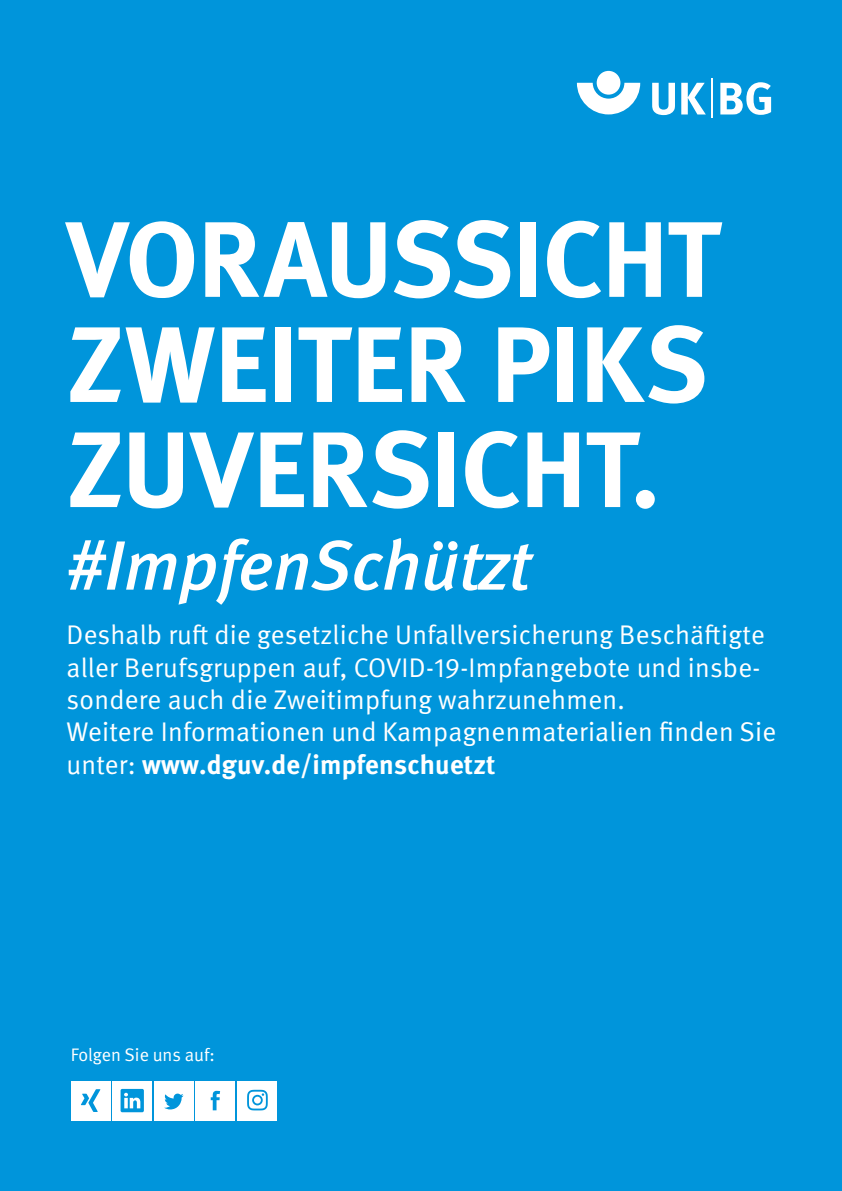
<style>
.page{position:relative;width:842px;height:1191px;background:#0095db}
.page>*{position:absolute;margin:0;border:0;box-sizing:border-box;transform-origin:0 0}
.t1{font:700 107.2px/105.1px "DGUV Meta";letter-spacing:-.005em;color:#fff;text-align:justify}
.t2{font:italic 500 69.7px "DGUV Meta";color:#fff}
.t3{font:27px/32.4px "DGUV Meta";letter-spacing:.01em;color:#fff}
.t4{font:18.2px "DGUV Meta";color:#fff}
.s1{font-weight:700}
</style>
<div class="page">
<div style="left:196px;top:1081px;width:39px;height:39px;background:#fff"></div>
<svg style="left:211px;top:1090px;width:9px;height:20px"></svg>
<div style="left:154px;top:1081px;width:39px;height:39px;background:#fff"></div>
<svg style="left:164px;top:1093px;width:20px;height:16px"></svg>
<div style="left:237px;top:1081px;width:40px;height:39px;background:#fff"></div>
<svg style="left:247px;top:1089px;width:21px;height:21px"></svg>
<div style="left:71px;top:1081px;width:39px;height:39px;background:#fff"></div>
<svg style="left:81px;top:1089px;width:19px;height:23px"></svg>
<div style="left:113px;top:1081px;width:39px;height:39px;background:#fff"></div>
<div style="left:121px;top:1089px;width:23px;height:23px;background:#0095db;border-radius:2px"></div>
<svg style="left:124px;top:1092px;width:16px;height:16px"></svg>
<svg style="left:577px;top:83px;width:63px;height:31px"></svg>
<div style="left:597px;top:71px;width:23px;height:24px;background:#fff;border-radius:50%"></div>
<svg style="left:652px;top:83px;width:23px;height:32px"></svg>
<svg style="left:681px;top:83px;width:25px;height:31px"></svg>
<svg style="left:720px;top:82px;width:51px;height:33px"></svg>
<hr style="left:711px;top:78px;width:1px;height:40px;background:#fff">
<h1 class="t1" style="left:67px;top:210px;width:654px">VORAUSSICHT ZWEITER PIKS ZUVERSICHT.</h1>
<h2 class="t2" style="left:67px;top:524px;width:465px">#ImpfenSchützt</h2>
<p class="t3" style="left:67px;top:619px;width:711px">Deshalb ruft die gesetzliche Unfallversicherung Beschäftigte aller Berufsgruppen auf, COVID-19-Impfangebote und insbe&shy;sondere auch die Zweitimpfung wahrzunehmen.<br>Weitere Informationen und Kampagnenmaterialien finden Sie unter: <span class="s1">www.dguv.de/impfenschuetzt</span></p>
<p class="t4" style="left:71px;top:1043px;width:145px">Folgen Sie uns auf:</p>
</div>
